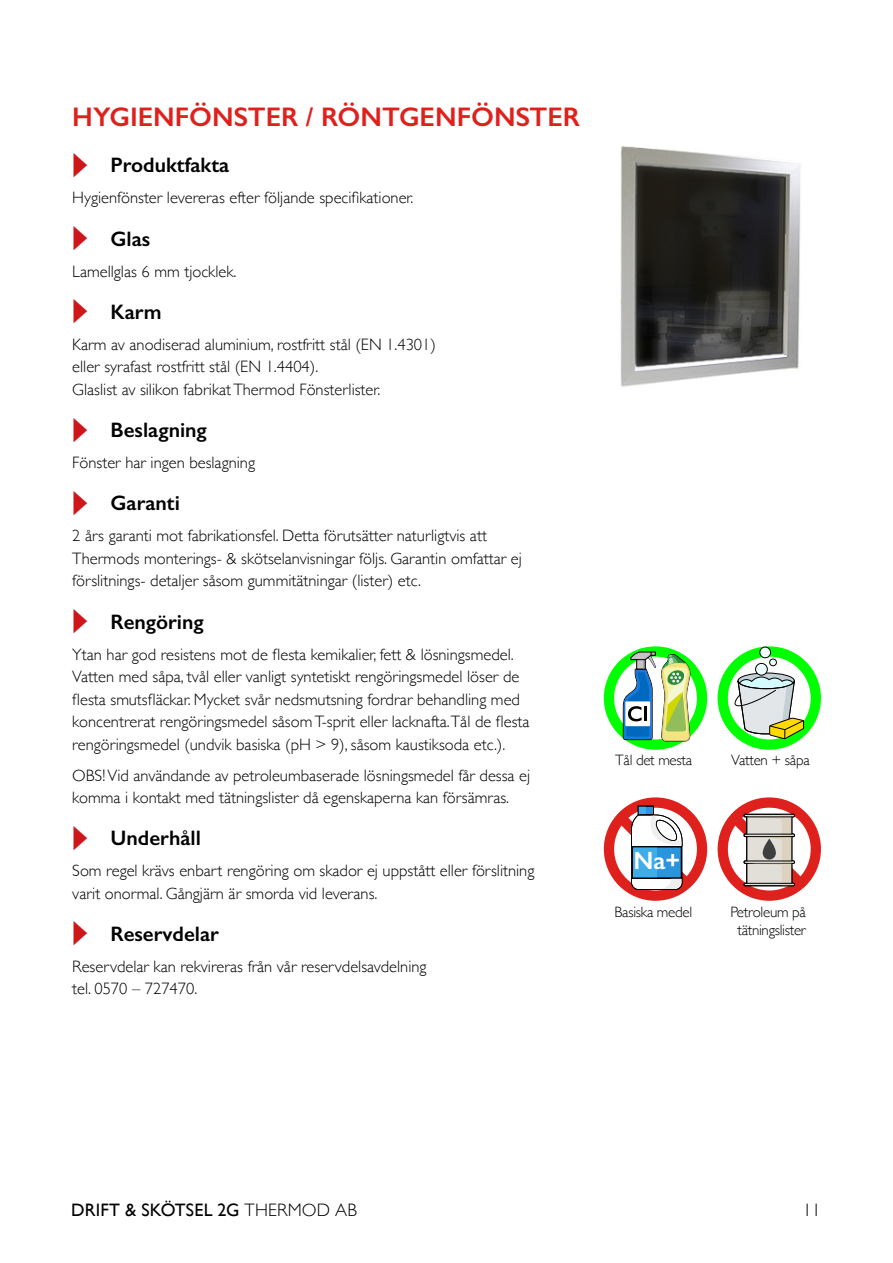
<style>
.page{position:relative;width:893px;height:1263px;background:#fff}
.page>*{position:absolute;margin:0;border:0;box-sizing:border-box;transform-origin:0 0}
.t1{font:600 27px "Gill Sans";color:#df211d}
.t2{font:600 25.05px "Gill Sans";color:#fff}
.t3{font:600 21px "Gill Sans";color:#000}
.t4{font:18px "Gill Sans";letter-spacing:.01em;color:#000}
.t5{font:300 18px "Gill Sans";color:#000}
.t6{font:300 16.5px/22.5px "Gill Sans";color:#000}
.t7{font:300 15px/18px "Gill Sans";letter-spacing:-.02em;color:#000;text-align:center}
.s1{font-weight:300}
</style>
<div class="page">
<div style="left:604px;top:797px;width:103px;height:104px;border:10px solid #df211d;border-radius:50%"></div>
<svg style="left:605px;top:802px;width:97px;height:97px"></svg>
<div style="left:632px;top:846px;width:50px;height:32px;border:1px solid #000"></div>
<div style="left:718px;top:797px;width:103px;height:104px;border:10px solid #df211d;border-radius:50%"></div>
<svg style="left:719px;top:802px;width:97px;height:97px"></svg>
<svg style="left:763px;top:839px;width:13px;height:20px"></svg>
<div style="left:718px;top:646px;width:103px;height:104px;border:10px solid #0f0;border-radius:50%"></div>
<div style="left:756px;top:663px;width:11px;height:12px;background:#eff;border-radius:50%"></div>
<div style="left:755px;top:663px;width:13px;height:13px;border:1px solid #000;border-radius:50%"></div>
<div style="left:760px;top:647px;width:10px;height:11px;background:#eff;border-radius:50%"></div>
<div style="left:759px;top:647px;width:12px;height:11px;border:1px solid #000;border-radius:50%"></div>
<div style="left:770px;top:659px;width:6px;height:7px;background:#eff;border-radius:50%"></div>
<div style="left:769px;top:659px;width:8px;height:7px;border:1px solid #000;border-radius:50%"></div>
<svg style="left:733px;top:669px;width:71px;height:71px"></svg>
<div style="left:604px;top:646px;width:103px;height:104px;border:10px solid #0f0;border-radius:50%"></div>
<svg style="left:623px;top:652px;width:68px;height:89px"></svg>
<img style="left:620px;top:146px;width:181px;height:241px">
<h1 class="t1" style="left:72px;top:100px;width:510px">HYGIENFÖNSTER / RÖNTGENFÖNSTER</h1>
<p class="t3" style="left:111px;top:153px;width:120px">Produktfakta</p>
<p class="t6" style="left:72px;top:186px;width:343px">Hygienfönster levereras efter följande specifikationer.</p>
<p class="t3" style="left:111px;top:226px;width:41px">Glas</p>
<p class="t6" style="left:72px;top:259px;width:166px">Lamellglas 6 mm tjocklek.</p>
<p class="t3" style="left:111px;top:299px;width:52px">Karm</p>
<p class="t6" style="left:72px;top:332px;width:365px">Karm av anodiserad aluminium, rostfritt stål (EN 1.4301) eller syrafast rostfritt stål (EN 1.4404).<br>Glaslist av silikon fabrikat Thermod Fönsterlister.</p>
<p class="t3" style="left:111px;top:417px;width:98px">Beslagning</p>
<p class="t6" style="left:72px;top:451px;width:184px">Fönster har ingen beslagning</p>
<p class="t3" style="left:111px;top:490px;width:71px">Garanti</p>
<p class="t6" style="left:72px;top:524px;width:451px">2 års garanti mot fabrikationsfel. Detta förutsätter naturligtvis att<br>Thermods monterings- &amp; skötselanvisningar följs. Garantin omfattar ej förslitnings- detaljer såsom gummitätningar (lister) etc.</p>
<p class="t3" style="left:111px;top:609px;width:95px">Rengöring</p>
<p class="t6" style="left:72px;top:642px;width:459px">Ytan har god resistens mot de flesta kemikalier, fett &amp; lösningsmedel.<br>Vatten med såpa, tvål eller vanligt syntetiskt rengöringsmedel löser de flesta smutsfläckar. Mycket svår nedsmutsning fordrar behandling med koncentrerat rengöringsmedel såsom T-sprit eller lacknafta.Tål de flesta rengöringsmedel (undvik basiska (pH &gt; 9), såsom kaustiksoda etc.).</p>
<p class="t6" style="left:72px;top:763px;width:459px">OBS! Vid användande av petroleumbaserade lösningsmedel får dessa ej komma i kontakt med tätningslister då egenskaperna kan försämras.</p>
<p class="t3" style="left:111px;top:825px;width:92px">Underhåll</p>
<p class="t6" style="left:72px;top:859px;width:464px">Som regel krävs enbart rengöring om skador ej uppstått eller förslitning varit onormal. Gångjärn är smorda vid leverans.</p>
<p class="t3" style="left:111px;top:921px;width:110px">Reservdelar</p>
<p class="t6" style="left:72px;top:954px;width:356px">Reservdelar kan rekvireras från vår reservdelsavdelning tel. 0570 – 727470.</p>
<p class="t7" style="left:615px;top:750px;width:78px">Tål det mesta</p>
<h2 class="t2" style="left:633px;top:846px;width:48px">Na+</h2>
<p class="t7" style="left:731px;top:750px;width:80px">Vatten + såpa</p>
<p class="t7" style="left:615px;top:902px;width:79px">Basiska medel</p>
<p class="t7" style="left:730px;top:902px;width:77px">Petroleum på tätningslister</p>
<p class="t4" style="left:71px;top:1199px;width:287px">DRIFT &amp; SKÖTSEL 2G <span class="s1">THERMOD AB</span></p>
<p class="t5" style="left:803px;top:1196px;width:19px">11</p>
</div>
